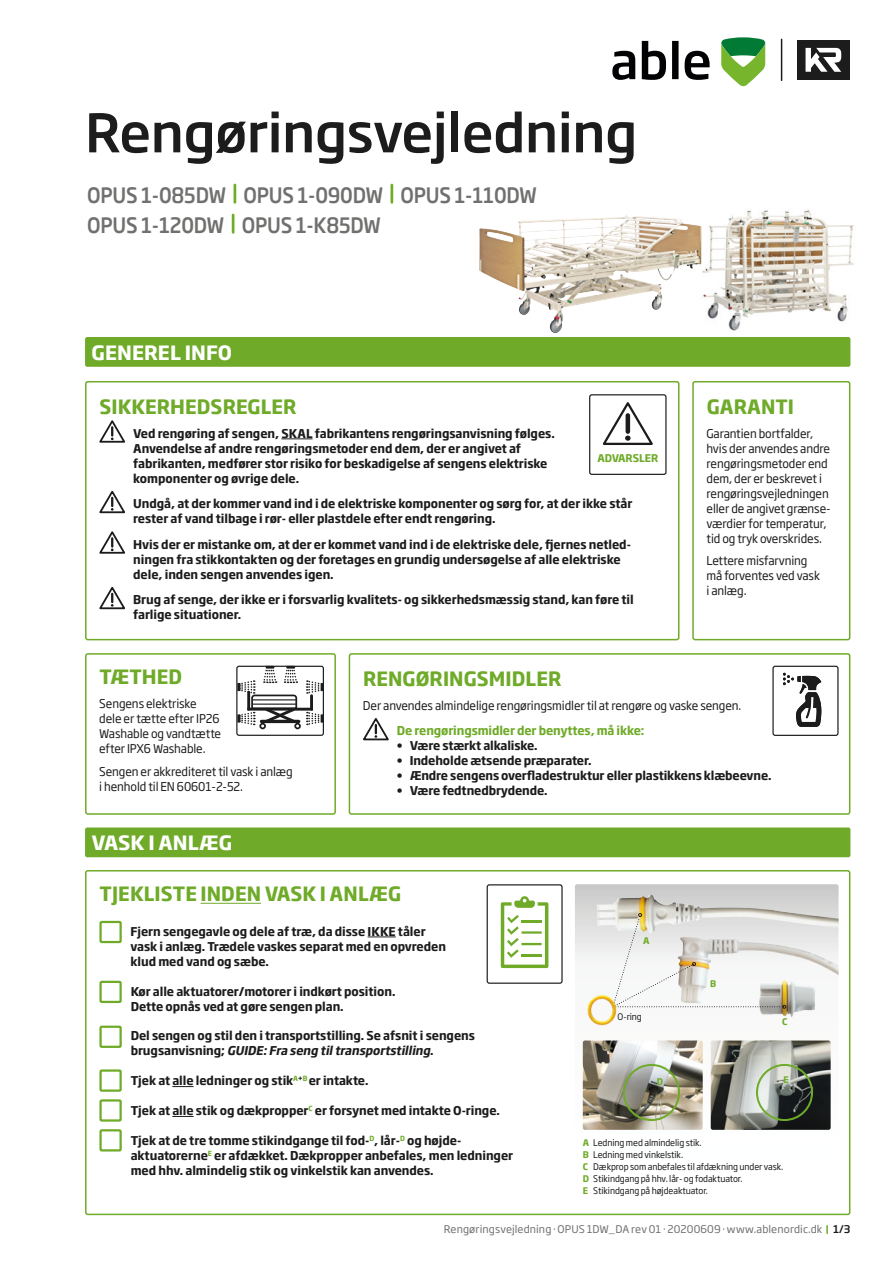
<style>
.page{position:relative;width:893px;height:1263px;background:#fff}
.page>*{position:absolute;margin:0;border:0;box-sizing:border-box;transform-origin:0 0}
.t1{font:500 52.5px "Soho Gothic Pro";letter-spacing:-.01em;color:#1c1c1c}
.t2{font:500 21px "Soho Gothic Pro";letter-spacing:-.01em;color:#70706f;scale:.9 1}
.Overskrift{font:700 19.5px "Soho Gothic Pro";letter-spacing:.005em;color:#6fab29;scale:.95 1}
.t3{font:700 19.5px "Soho Gothic Pro";letter-spacing:.005em;color:#fff}
.Brødtekst{font:700 12px/15px "Soho Gothic Pro";letter-spacing:-.005em;color:#1c1c1c;scale:.95 1}
.Brødtekst-2{font:12px/15px "Soho Gothic Pro";letter-spacing:-.01em;color:#1c1c1c;scale:.95 1}
.Overskrift-2{font:12px/15px "Soho Gothic Pro";letter-spacing:-.01em;color:#1c1c1c;scale:.95 1}
.Overskrift-3{font:700 12px/15px "Soho Gothic Pro";letter-spacing:-.005em;color:#1c1c1c;scale:.95 1}
.Overskrift-4{font:700 12px "Soho Gothic Pro";letter-spacing:-.01em;color:#6fab29;scale:.95 1}
.t4{font:10.5px "Soho Gothic Pro";letter-spacing:.01em;color:#70706f}
.t5{font:700 10.5px "Soho Gothic Pro";letter-spacing:-.005em;color:#6fab29;scale:.95 1}
.Brødtekst-3{font:9px/12px "Soho Gothic Pro";letter-spacing:-.01em;color:#1c1c1c;scale:.95 1}
.Brødtekst-4{font:700 9px "Soho Gothic Pro";color:#6fab29;scale:.95 1}
.s1{font-style:italic}
.s2{font-weight:700;color:#6fab29}
.s3{font-weight:500;color:#1c1c1c}
</style>
<div class="page">
<img style="left:696px;top:209px;width:158px;height:122px">
<img style="left:479px;top:217px;width:208px;height:116px">
<svg style="left:826px;top:1226px;width:2px;height:7px"></svg>
<div style="left:85px;top:337px;width:765px;height:30px;background:#6fab29;border-radius:2px"></div>
<hr style="left:281px;top:438px;width:32px;height:1px;background:#1c1c1c">
<svg style="left:99px;top:420px;width:26px;height:23px"></svg>
<svg style="left:99px;top:490px;width:26px;height:24px"></svg>
<svg style="left:99px;top:531px;width:26px;height:23px"></svg>
<svg style="left:99px;top:586px;width:26px;height:24px"></svg>
<div style="left:85px;top:381px;width:594px;height:259px;border:2px solid #6fab29;border-radius:2px"></div>
<svg style="left:602px;top:402px;width:51px;height:43px"></svg>
<div style="left:589px;top:394px;width:78px;height:81px;border:1px solid #1c1c1c;border-radius:2px"></div>
<div style="left:692px;top:381px;width:158px;height:259px;border:2px solid #6fab29;border-radius:2px"></div>
<svg style="left:363px;top:718px;width:26px;height:23px"></svg>
<div style="left:349px;top:653px;width:501px;height:162px;border:2px solid #6fab29;border-radius:2px"></div>
<svg style="left:783px;top:673px;width:39px;height:54px"></svg>
<div style="left:772px;top:666px;width:66px;height:70px;border:1px solid #1c1c1c;border-radius:2px"></div>
<div style="left:85px;top:653px;width:251px;height:162px;border:2px solid #6fab29;border-radius:2px"></div>
<hr style="left:247px;top:708px;width:66px;height:3px;background:#1c1c1c">
<hr style="left:261px;top:720px;width:38px;height:3px;background:#1c1c1c">
<div style="left:259px;top:723px;width:7px;height:6px;border:2px solid #1c1c1c;border-radius:50%"></div>
<div style="left:294px;top:723px;width:7px;height:6px;border:2px solid #1c1c1c;border-radius:50%"></div>
<div style="left:236px;top:666px;width:88px;height:70px;border:1px solid #1c1c1c;border-radius:2px"></div>
<svg style="left:237px;top:666px;width:61px;height:60px"></svg>
<svg style="left:307px;top:680px;width:16px;height:46px"></svg>
<div style="left:85px;top:827px;width:765px;height:30px;background:#6fab29;border-radius:2px"></div>
<hr style="left:201px;top:903px;width:60px;height:1px;background:#6fab29">
<svg style="left:368px;top:936px;width:28px;height:1px"></svg>
<svg style="left:172px;top:1086px;width:22px;height:1px"></svg>
<svg style="left:172px;top:1116px;width:22px;height:1px"></svg>
<div style="left:99px;top:921px;width:23px;height:22px;border:2px solid #6fab29"></div>
<div style="left:99px;top:981px;width:23px;height:22px;border:2px solid #6fab29"></div>
<div style="left:99px;top:1025px;width:23px;height:23px;border:2px solid #6fab29"></div>
<div style="left:99px;top:1069px;width:23px;height:23px;border:2px solid #6fab29"></div>
<div style="left:99px;top:1099px;width:23px;height:23px;border:2px solid #6fab29"></div>
<div style="left:99px;top:1129px;width:23px;height:22px;border:2px solid #6fab29"></div>
<div style="left:85px;top:870px;width:765px;height:345px;border:2px solid #6fab29;border-radius:2px"></div>
<svg style="left:501px;top:896px;width:47px;height:72px"></svg>
<div style="left:487px;top:884px;width:76px;height:100px;border:1px solid #1c1c1c;border-radius:2px"></div>
<svg style="left:575px;top:884px;width:263px;height:245px"></svg>
<img style="left:597px;top:895px;width:241px;height:38px">
<img style="left:786px;top:937px;width:52px;height:67px">
<img style="left:583px;top:1040px;width:120px;height:90px">
<div style="left:623px;top:1064px;width:57px;height:57px;border:2px solid #6fab29;border-radius:50%"></div>
<img style="left:711px;top:1040px;width:120px;height:90px">
<div style="left:756px;top:1064px;width:57px;height:57px;border:2px solid #6fab29;border-radius:50%"></div>
<img style="left:759px;top:978px;width:55px;height:39px">
<svg style="left:613px;top:913px;width:173px;height:96px"></svg>
<img style="left:586px;top:994px;width:32px;height:32px">
<svg style="left:234px;top:185px;width:2px;height:17px"></svg>
<hr style="left:390px;top:185px;width:3px;height:17px;background:#6fac28">
<svg style="left:232px;top:215px;width:2px;height:17px"></svg>
<div style="left:797px;top:40px;width:52px;height:40px;background:#1c1c1c"></div>
<svg style="left:805px;top:48px;width:36px;height:24px"></svg>
<svg style="left:612px;top:41px;width:98px;height:39px"></svg>
<svg style="left:721px;top:37px;width:44px;height:49px"></svg>
<hr style="left:781px;top:39px;width:1px;height:41px;background:#1c1c1c">
<p class="t1" style="left:85px;top:92px;width:554px">Rengøringsvejledning</p>
<p class="t2" style="left:87px;top:179px;width:501px">OPUS 1-085DW OPUS 1-090DW OPUS 1-110DW</p>
<p class="t2" style="left:87px;top:209px;width:328px">OPUS 1-120DW OPUS 1-K85DW</p>
<p class="t3" style="left:92px;top:337px;width:142px">GENEREL INFO</p>
<p class="Overskrift" style="left:99px;top:391px;width:209px">SIKKERHEDSREGLER</p>
<p class="Brødtekst" style="left:133px;top:425px;width:445px">Ved rengøring af sengen, SKAL fabrikantens rengøringsanvisning følges.<br>Anvendelse af andre rengøringsmetoder end dem, der er angivet af fabrikanten, medfører stor risiko for beskadigelse af sengens elektriske komponenter og øvrige dele.</p>
<p class="Brødtekst" style="left:133px;top:495px;width:527px">Undgå, at der kommer vand ind i de elektriske komponenter og sørg for, at der ikke står rester af vand tilbage i rør- eller plastdele efter endt rengøring.</p>
<p class="Brødtekst" style="left:133px;top:536px;width:524px">Hvis der er mistanke om, at der er kommet vand ind i de elektriske dele, fjernes netled&shy;ningen fra stikkontakten og der foretages en grundig undersøgelse af alle elektriske dele, inden sengen anvendes igen.</p>
<p class="Brødtekst" style="left:133px;top:591px;width:528px">Brug af senge, der ikke er i forsvarlig kvalitets- og sikkerhedsmæssig stand, kan føre til farlige situationer.</p>
<p class="t5" style="left:597px;top:449px;width:66px">ADVARSLER</p>
<p class="Overskrift" style="left:707px;top:391px;width:94px">GARANTI</p>
<p class="Brødtekst-2" style="left:706px;top:425px;width:132px">Garantien bortfalder, hvis der anvendes andre rengøringsmetoder end dem, der er beskrevet i rengøringsvejledningen eller de angivet grænse&shy;værdier for temperatur, tid og tryk overskrides.</p>
<p class="Brødtekst-2" style="left:706px;top:553px;width:108px">Lettere misfarvning</p>
<p class="Brødtekst-2" style="left:706px;top:568px;width:121px">må forventes ved vask i anlæg.</p>
<p class="Overskrift" style="left:99px;top:661px;width:89px">TÆTHED</p>
<p class="Overskrift-2" style="left:99px;top:696px;width:128px">Sengens elektriske dele er tætte efter IP26</p>
<p class="Overskrift-2" style="left:99px;top:726px;width:130px">Washable og vandtætte</p>
<p class="Overskrift-2" style="left:99px;top:741px;width:113px">efter IPX6 Washable.</p>
<p class="Overskrift-2" style="left:99px;top:763px;width:205px">Sengen er akkrediteret til vask i anlæg i henhold til EN 60601-2-52.</p>
<p class="Overskrift" style="left:363px;top:663px;width:210px">RENGØRINGSMIDLER</p>
<p class="Overskrift-2" style="left:363px;top:697px;width:400px">Der anvendes almindelige rengøringsmidler til at rengøre og vaske sengen.</p>
<p class="Overskrift-4" style="left:397px;top:721px;width:262px">De rengøringsmidler der benyttes, må ikke:</p>
<p class="Brødtekst" style="left:397px;top:737px;width:150px">• Være stærkt alkaliske.</p>
<p class="Brødtekst" style="left:397px;top:752px;width:206px">• Indeholde ætsende præparater.</p>
<p class="Brødtekst" style="left:397px;top:767px;width:396px">• Ændre sengens overfladestruktur eller plastikkens klæbeevne.</p>
<p class="Brødtekst" style="left:397px;top:782px;width:160px">• Være fedtnedbrydende.</p>
<p class="t3" style="left:92px;top:827px;width:142px">VASK I ANLÆG</p>
<p class="Overskrift" style="left:100px;top:878px;width:319px">TJEKLISTE INDEN VASK I ANLÆG</p>
<p class="Overskrift-3" style="left:130px;top:923px;width:334px">Fjern sengegavle og dele af træ, da disse IKKE tåler vask i anlæg. Trædele vaskes separat med en opvreden klud med vand og sæbe.</p>
<p class="Brødtekst" style="left:131px;top:983px;width:280px">Kør alle aktuatorer/motorer i indkørt position.<br>Dette opnås ved at gøre sengen plan.</p>
<p class="Brødtekst" style="left:131px;top:1028px;width:364px">Del sengen og stil den i transportstilling. Se afsnit i sengens b r u g s a n v i s n i n g ; <span class="s1">GUIDE:Fra seng tiltransportstilling</span>.</p>
<p class="Brødtekst" style="left:131px;top:1072px;width:252px">Tjek at alle ledninger og stik<sup>A</sup><sup>+</sup><sup>B</sup> er intakte.</p>
<p class="Brødtekst" style="left:131px;top:1102px;width:390px">Tjek at alle stik og dækpropper<sup>C</sup> er forsynet med intakte O-ringe.</p>
<p class="Brødtekst" style="left:131px;top:1132px;width:404px">Tjek at de tre tomme stikindgange til fod-<sup>D</sup>, lår-<sup>D</sup> og højde&shy;aktuatorerne<sup>E</sup> er afdækket. Dækpropper anbefales, men ledninger med hhv. almindelig stik og vinkelstik kan anvendes.</p>
<p class="Brødtekst-4" style="left:643px;top:933px;width:8px">A</p>
<p class="Brødtekst-3" style="left:618px;top:1010px;width:27px">O-ring</p>
<p class="Brødtekst-4" style="left:710px;top:976px;width:8px">B</p>
<p class="Brødtekst-4" style="left:782px;top:1015px;width:7px">C</p>
<p class="Brødtekst-4" style="left:657px;top:1074px;width:8px">D</p>
<p class="Brødtekst-4" style="left:784px;top:1072px;width:7px">E</p>
<p class="Brødtekst-3" style="left:583px;top:1136px;width:213px"><span class="s2">A</span> Ledning med almindelig stik.<br><span class="s2">B</span> Ledning med vinkelstik.<br><span class="s2">C</span> Dækprop som anbefales til afdækning under vask.<br><span class="s2">D</span> Stikindgang på hhv. lår- og fodaktuator.<br><span class="s2">E</span> Stikindgang på højdeaktuator.</p>
<p class="t4" style="left:444px;top:1221px;width:408px">Rengøringsvejledning · OPUS 1DW_DA rev 01 · 20200609 · www.ablenordic.dk <span class="s3">1/3</span></p>
</div>
